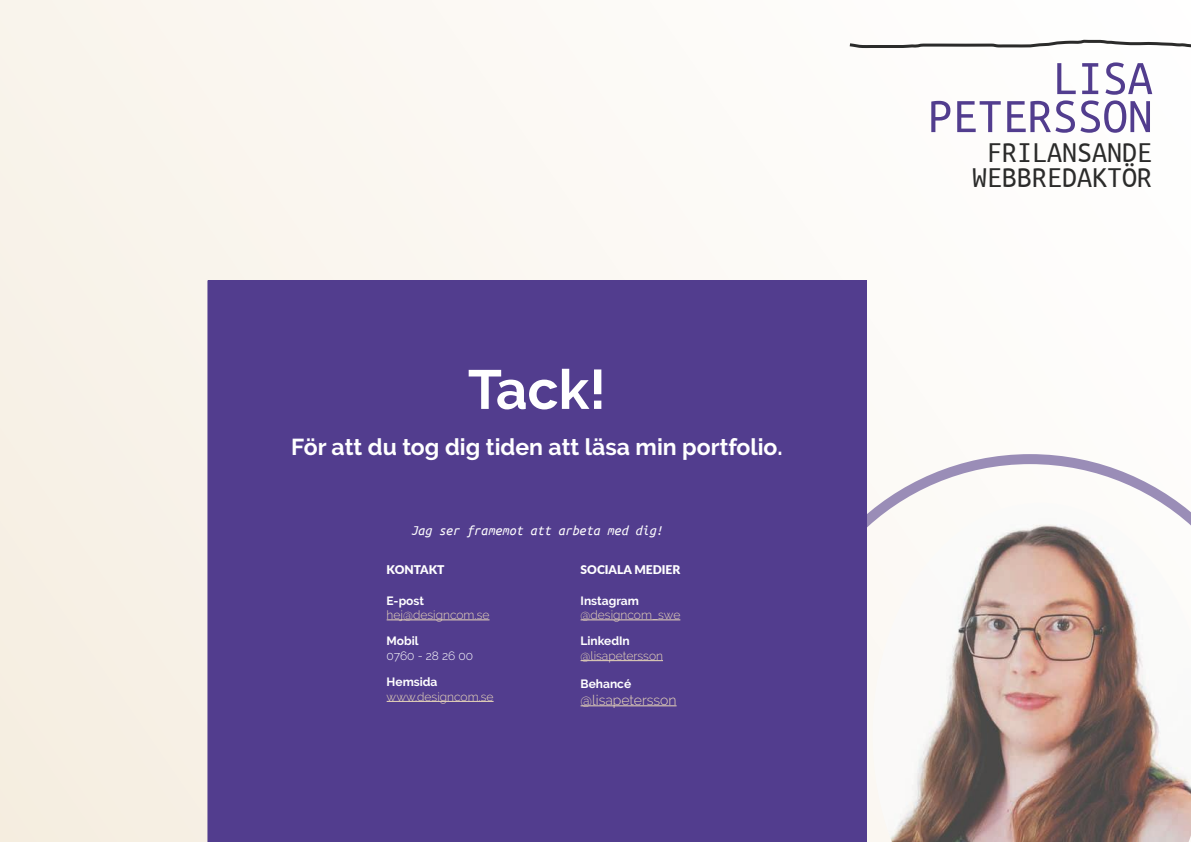
<style>
.page{position:relative;width:1191px;height:842px;background:#fff}
.page>*{position:absolute;margin:0;border:0;box-sizing:border-box;transform-origin:0 0}
.t1{font:700 55px "Raleway";color:#fff}
.t2{font:50px/38px "Ubuntu Mono";color:#523d8e;text-align:right}
.t3{font:30px/25px "Ubuntu Mono";color:#2b2b2a;text-align:center}
.t4{font:700 23px "Raleway";color:#fff}
.t5{font:italic 14px "Ubuntu Mono";color:#fff}
.t6{font:300 14px "Raleway";color:#e9d7b9}
.t7{font:300 12px "Raleway";color:#e9d7b9}
.t8{font:700 12px "Raleway";color:#fff}
.t9{font:900 12px "Lato";color:#fff}
.t10{font:300 12px "Raleway";color:#fff}
</style>
<div class="page">
<div style="left:0;top:0;width:1191px;height:842px;background:linear-gradient(to right,#f7f1e8,#fefefe)"></div>
<svg style="left:866px;top:454px;width:325px;height:388px"></svg>
<img style="left:872px;top:503px;width:319px;height:339px">
<div style="left:208px;top:281px;width:658px;height:561px;background:#523d8e"></div>
<hr style="left:387px;top:620px;width:102px;height:1px;background:#e9d7b9">
<hr style="left:580px;top:620px;width:100px;height:1px;background:#e9d7b9">
<hr style="left:387px;top:701px;width:106px;height:1px;background:#e9d7b9">
<hr style="left:580px;top:660px;width:83px;height:1px;background:#e9d7b9">
<hr style="left:580px;top:705px;width:96px;height:1px;background:#e9d7b9">
<svg style="left:846px;top:37px;width:345px;height:13px"></svg>
<h1 class="t1" style="left:468px;top:358px;width:140px">Tack!</h1>
<h3 class="t4" style="left:291px;top:434px;width:493px">För att du tog dig tiden att läsa min portfolio.</h3>
<p class="t5" style="left:411px;top:523px;width:253px">Jag ser framemot att arbeta med dig!</p>
<p class="t9" style="left:387px;top:561px;width:59px">KONTAKT</p>
<p class="t8" style="left:387px;top:593px;width:39px">E-post</p>
<p class="t7" style="left:387px;top:608px;width:104px">hej@designcom.se</p>
<p class="t8" style="left:387px;top:634px;width:34px">Mobil</p>
<p class="t10" style="left:387px;top:648px;width:88px">0760 - 28 26 00</p>
<p class="t8" style="left:387px;top:675px;width:52px">Hemsida</p>
<p class="t7" style="left:387px;top:689px;width:108px">www.designcom.se</p>
<p class="t9" style="left:580px;top:561px;width:101px">SOCIALA MEDIER</p>
<p class="t8" style="left:580px;top:593px;width:60px">Instagram</p>
<p class="t7" style="left:580px;top:608px;width:101px">@designcom_swe</p>
<p class="t8" style="left:580px;top:634px;width:51px">LinkedIn</p>
<p class="t7" style="left:580px;top:648px;width:84px">@lisapetersson</p>
<p class="t8" style="left:580px;top:677px;width:52px">Behancé</p>
<p class="t6" style="left:580px;top:692px;width:97px">@lisapetersson</p>
<h2 class="t2" style="left:927px;top:59px;width:226px">LISA<br>PETERSSON</h2>
<h3 class="t3" style="left:972px;top:140px;width:181px">FRILANSANDE<br>WEBBREDAKTÖR</h3>
</div>
